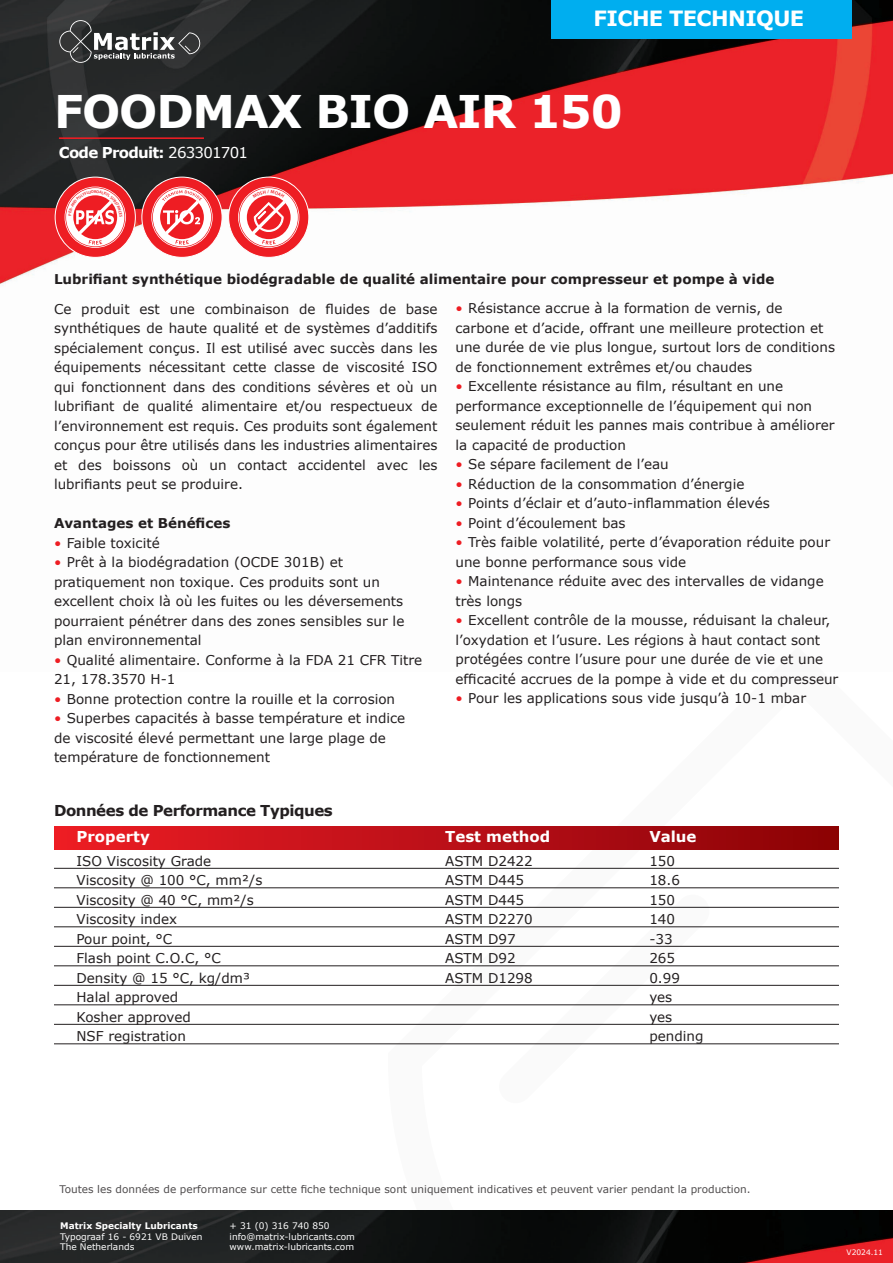
<style>
.page{position:relative;width:893px;height:1263px;background:#fff}
.page>*{position:absolute;margin:0;border:0;box-sizing:border-box;transform-origin:0 0}
.t1{font:700 45px "Verdana";letter-spacing:-.025em;color:#fff}
.t2{font:700 21px "Verdana";letter-spacing:-.03em;color:#fff}
.t3{font:700 15px "Verdana";letter-spacing:-.03em;color:#231f20}
.t4{font:700 15px "Verdana";color:#fff}
.t5{font:700 15px "Verdana";letter-spacing:-.05em;color:#fff}
.t6{font:13.5px/19.5px "Verdana";color:#231f20}
.t7{font:700 13.5px "Verdana";color:#231f20}
.t8{font:10.5px "Verdana";color:#231f20}
.t9{font:9px/10.5px "Verdana";color:#fff}
.t10{font:700 9px "Verdana";color:#fff}
.t11{font:7.5px "Verdana";color:#fff}
.s1{font-weight:400}
.s2{color:#ee1d23}
</style>
<div class="page">
<img style="left:0;top:0;width:893px;height:284px">
<svg style="left:388px;top:849px;width:505px;height:362px"></svg>
<div style="left:551px;top:0;width:301px;height:38px;background:#00aeef"></div>
<svg style="left:59px;top:20px;width:141px;height:43px"></svg>
<img style="left:0;top:1211px;width:893px;height:52px">
<div style="left:54px;top:826px;width:785px;height:23px;background:linear-gradient(to right,#ec1d26,#8a0207)"></div>
<hr style="left:54px;top:868px;width:785px;height:1px;background:#231f20">
<hr style="left:54px;top:887px;width:785px;height:1px;background:#231f20">
<hr style="left:54px;top:907px;width:785px;height:1px;background:#231f20">
<hr style="left:54px;top:926px;width:785px;height:1px;background:#231f20">
<hr style="left:54px;top:946px;width:785px;height:1px;background:#231f20">
<hr style="left:54px;top:965px;width:785px;height:1px;background:#231f20">
<hr style="left:54px;top:985px;width:785px;height:1px;background:#231f20">
<hr style="left:54px;top:1004px;width:785px;height:1px;background:#231f20">
<hr style="left:54px;top:1024px;width:785px;height:1px;background:#231f20">
<hr style="left:54px;top:1043px;width:785px;height:1px;background:#231f20">
<hr style="left:59px;top:137px;width:145px;height:2px;background:#ee1d23">
<svg style="left:55px;top:177px;width:254px;height:81px"></svg>
<h2 class="t2" style="left:594px;top:5px;width:212px">FICHE TECHNIQUE</h2>
<h1 class="t1" style="left:54px;top:83px;width:570px">FOODMAX BIO AIR 150</h1>
<p class="t5" style="left:59px;top:143px;width:191px">Code Produit: <span class="s1">263301701</span></p>
<p class="t7" style="left:54px;top:270px;width:722px">Lubrifiant synthétique biodégradable de qualité alimentaire pour compresseur et pompe à vide</p>
<p class="t6" style="left:54px;top:299px;width:385px;text-align:justify">Ce produit est une combinaison de fluides de base synthétiques de haute qualité et de systèmes d’additifs spécialement conçus. Il est utilisé avec succès dans les équipements nécessitant cette classe de viscosité ISO qui fonctionnent dans des conditions sévères et où un lubrifiant de qualité alimentaire et/ou respectueux de l’environnement est requis. Ces produits sont également conçus pour être utilisés dans les industries alimentaires et des boissons où un contact accidentel avec les lubrifiants peut se produire.</p>
<p class="t7" style="left:54px;top:514px;width:178px">Avantages et Bénéfices</p>
<p class="t6" style="left:54px;top:533px;width:107px"><span class="s2">•</span> Faible toxicité</p>
<p class="t6" style="left:54px;top:553px;width:352px"><span class="s2">•</span> Prêt à la biodégradation (OCDE 301B) et pratiquement non toxique. Ces produits sont un excellent choix là où les fuites ou les déversements pourraient pénétrer dans des zones sensibles sur le plan environnemental</p>
<p class="t6" style="left:54px;top:650px;width:370px"><span class="s2">•</span> Qualité alimentaire. Conforme à la FDA 21 CFR Titre<br>21, 178.3570 H-1</p>
<p class="t6" style="left:54px;top:689px;width:343px"><span class="s2">•</span> Bonne protection contre la rouille et la corrosion</p>
<p class="t6" style="left:54px;top:709px;width:353px"><span class="s2">•</span> Superbes capacités à basse température et indice de viscosité élevé permettant une large plage de température de fonctionnement</p>
<p class="t6" style="left:455px;top:299px;width:381px"><span class="s2">•</span> Résistance accrue à la formation de vernis, de carbone et d’acide, offrant une meilleure protection et une durée de vie plus longue, surtout lors de conditions de fonctionnement extrêmes et/ou chaudes</p>
<p class="t6" style="left:455px;top:377px;width:381px"><span class="s2">•</span> Excellente résistance au film, résultant en une performance exceptionnelle de l’équipement qui non seulement réduit les pannes mais contribue à améliorer la capacité de production</p>
<p class="t6" style="left:455px;top:455px;width:215px"><span class="s2">•</span> Se sépare facilement de l’eau</p>
<p class="t6" style="left:455px;top:474px;width:290px"><span class="s2">•</span> Réduction de la consommation d’énergie</p>
<p class="t6" style="left:455px;top:494px;width:316px"><span class="s2">•</span> Points d’éclair et d’auto-inflammation élevés</p>
<p class="t6" style="left:455px;top:513px;width:172px"><span class="s2">•</span> Point d’écoulement bas</p>
<p class="t6" style="left:455px;top:533px;width:376px"><span class="s2">•</span> Très faible volatilité, perte d’évaporation réduite pour une bonne performance sous vide</p>
<p class="t6" style="left:455px;top:572px;width:370px"><span class="s2">•</span> Maintenance réduite avec des intervalles de vidange très longs</p>
<p class="t6" style="left:455px;top:611px;width:384px"><span class="s2">•</span> Excellent contrôle de la mousse, réduisant la chaleur, l’oxydation et l’usure. Les régions à haut contact sont protégées contre l’usure pour une durée de vie et une efficacité accrues de la pompe à vide et du compresseur</p>
<p class="t6" style="left:455px;top:689px;width:352px"><span class="s2">•</span> Pour les applications sous vide jusqu’à 10-1 mbar</p>
<p class="t3" style="left:54px;top:801px;width:280px">Données de Performance Typiques</p>
<p class="t4" style="left:76px;top:826px;width:75px">Property</p>
<p class="t4" style="left:445px;top:826px;width:107px">Test method</p>
<p class="t4" style="left:649px;top:826px;width:49px">Value</p>
<p class="t6" style="left:76px;top:851px;width:136px">ISO Viscosity Grade</p>
<p class="t6" style="left:445px;top:851px;width:89px">ASTM D2422</p>
<p class="t6" style="left:649px;top:851px;width:27px">150</p>
<p class="t6" style="left:76px;top:870px;width:187px">Viscosity @ 100 °C, mm²/s</p>
<p class="t6" style="left:445px;top:870px;width:81px">ASTM D445</p>
<p class="t6" style="left:649px;top:870px;width:32px">18.6</p>
<p class="t6" style="left:76px;top:890px;width:179px">Viscosity @ 40 °C, mm²/s</p>
<p class="t6" style="left:445px;top:890px;width:81px">ASTM D445</p>
<p class="t6" style="left:649px;top:890px;width:27px">150</p>
<p class="t6" style="left:76px;top:909px;width:102px">Viscosity index</p>
<p class="t6" style="left:445px;top:909px;width:89px">ASTM D2270</p>
<p class="t6" style="left:649px;top:909px;width:27px">140</p>
<p class="t6" style="left:76px;top:929px;width:97px">Pour point, °C</p>
<p class="t6" style="left:445px;top:929px;width:72px">ASTM D97</p>
<p class="t6" style="left:649px;top:929px;width:25px">-33</p>
<p class="t6" style="left:76px;top:948px;width:146px">Flash point C.O.C, °C</p>
<p class="t6" style="left:445px;top:948px;width:72px">ASTM D92</p>
<p class="t6" style="left:649px;top:948px;width:27px">265</p>
<p class="t6" style="left:76px;top:968px;width:175px">Density @ 15 °C, kg/dm³</p>
<p class="t6" style="left:445px;top:968px;width:89px">ASTM D1298</p>
<p class="t6" style="left:649px;top:968px;width:32px">0.99</p>
<p class="t6" style="left:76px;top:987px;width:103px">Halal approved</p>
<p class="t6" style="left:649px;top:987px;width:24px">yes</p>
<p class="t6" style="left:76px;top:1007px;width:116px">Kosher approved</p>
<p class="t6" style="left:649px;top:1007px;width:24px">yes</p>
<p class="t6" style="left:76px;top:1026px;width:111px">NSF registration</p>
<p class="t6" style="left:649px;top:1026px;width:56px">pending</p>
<p class="t8" style="left:59px;top:1183px;width:693px">Toutes les données de performance sur cette fiche technique sont uniquement indicatives et peuvent varier pendant la production.</p>
<p class="t10" style="left:60px;top:1220px;width:139px">Matrix Specialty Lubricants</p>
<p class="t9" style="left:60px;top:1231px;width:144px">Typograaf 16 - 6921 VB Duiven<br>The Netherlands</p>
<p class="t9" style="left:230px;top:1221px;width:127px">+ 31 (0) 316 740 850 info@matrix-lubricants.com www.matrix-lubricants.com</p>
<p class="t11" style="left:847px;top:1247px;width:38px">V2024.11</p>
</div>
